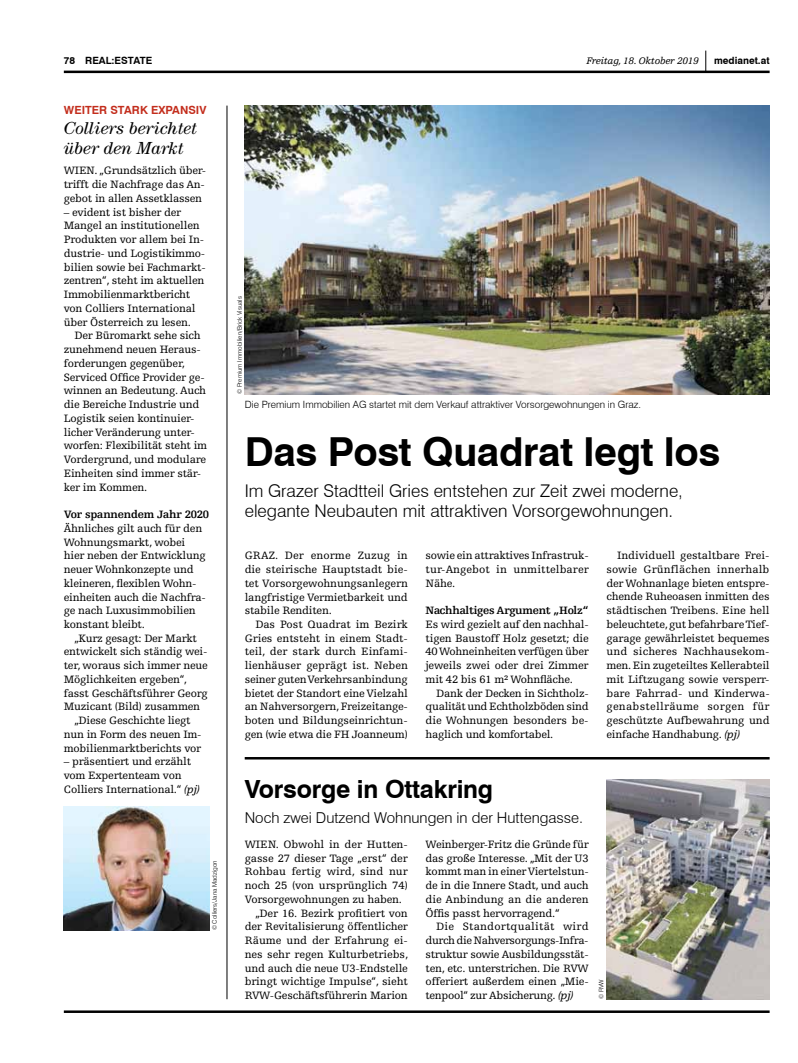
<style>
.page{position:relative;width:798px;height:1063px;background:#fff}
.page>*{position:absolute;margin:0;border:0;box-sizing:border-box;transform-origin:0 0}
.t1{font:700 40px "Swiss 721 BT";letter-spacing:-.01em;color:#000}
.t2{font:700 25px "Swiss 721 BT";letter-spacing:-.01em;color:#000}
.t3{font:300 17.5px/20px "Swiss 721 BT";color:#000}
.t4{font:italic 17.5px/20px "Century Std";color:#000}
.t5{font:300 15px "Swiss 721 BT";color:#000}
.t6{font:11.25px/13.8px "Egyptienne FLT Std";letter-spacing:-.02em;color:#000;text-align:justify}
.t7{font:700 11.25px "Egyptienne FLT Std";letter-spacing:-.03em;color:#000}
.t8{font:11.25px "Egyptienne FLT Std";color:#000}
.t9{font:700 11.25px "Swiss 721 BT";color:#c32d1c}
.t10{font:300 10px "Swiss 721 BT";color:#000}
.t11{font:700 10px "Swiss 721 BT";color:#000}
.t12{font:italic 10px "Egyptienne FLT Std";letter-spacing:-.02em;color:#000}
.t13{font:300 6.25px "Swiss 721 BT";color:#000}
.s1{font-style:italic}
</style>
<div class="page">
<svg style="left:705px;top:51px;width:1px;height:20px"></svg>
<hr style="left:64px;top:71px;width:705px;height:2px;background:#000">
<hr style="left:64px;top:1010px;width:705px;height:3px;background:#000">
<hr style="left:227px;top:106px;width:1px;height:893px;background:#000">
<img style="left:64px;top:807px;width:145px;height:123px">
<img style="left:244px;top:106px;width:525px;height:288px">
<img style="left:606px;top:779px;width:163px;height:220px">
<hr style="left:244px;top:757px;width:525px;height:3px;background:#000">
<p class="t11" style="left:64px;top:55px;width:90px">78 REAL:ESTATE</p>
<p class="t12" style="left:586px;top:56px;width:114px">Freitag, 18. Oktober 2019</p>
<p class="t9" style="left:64px;top:103px;width:144px">WEITER STARK EXPANSIV</p>
<h3 class="t4" style="left:64px;top:118px;width:135px">Colliers berichtet über den Markt</h3>
<p class="t6" style="left:64px;top:164px;width:144px;text-align:left">WIEN. „Grundsätzlich über&shy;trifft die Nachfrage das An&shy;gebot in allen Assetklassen</p>
<p class="t6" style="left:64px;top:205px;width:143px;text-align:left">– evident ist bisher der<br>Mangel an institutionellen<br>Produkten vor allem bei In&shy;dustrie- und Logistikimmo&shy;bilien sowie bei Fachmarkt&shy;zentren“, steht im aktuellen<br>Immobilienmarktbericht von Colliers International über Österreich zu lesen.</p>
<p class="t6" style="left:64px;top:329px;width:145px;text-align:left;text-indent:11px">Der Büromarkt sehe sich zunehmend neuen Heraus&shy;forderungen gegenüber,<br>Serviced Office Provider ge&shy;winnen an Bedeutung. Auch die Bereiche Industrie und<br>Logistik seien kontinuier&shy;licher Veränderung unter&shy;worfen: Flexibilität steht im<br>Vordergrund, und modulare<br>Einheiten sind immer stär&shy;ker im Kommen.</p>
<p class="t7" style="left:64px;top:508px;width:147px">Vor spannendem Jahr 2020</p>
<p class="t6" style="left:64px;top:521px;width:144px;text-align:left">Ähnliches gilt auch für den<br>Wohnungsmarkt, wobei hier neben der Entwicklung neuer Wohnkonzepte und kleineren, flexiblen Wohn&shy;einheiten auch die Nachfra&shy;ge nach Luxusimmobilien konstant bleibt.</p>
<p class="t6" style="left:74px;top:631px;width:124px">„Kurz gesagt: Der Markt</p>
<p class="t6" style="left:64px;top:645px;width:145px">entwickelt sich ständig wei-</p>
<p class="t6" style="left:64px;top:659px;width:145px">ter, woraus sich immer neue</p>
<p class="t6" style="left:64px;top:673px;width:125px">Möglichkeiten ergeben“,</p>
<p class="t6" style="left:64px;top:686px;width:145px">fasst Geschäftsführer Georg</p>
<p class="t6" style="left:64px;top:700px;width:138px">Muzicant (Bild) zusammen</p>
<p class="t6" style="left:74px;top:714px;width:118px">„Diese Geschichte liegt</p>
<p class="t6" style="left:64px;top:728px;width:139px">nun in Form des neuen Im-</p>
<p class="t6" style="left:64px;top:741px;width:139px">mobilienmarktberichts vor</p>
<p class="t6" style="left:64px;top:755px;width:138px;text-align:left">– präsentiert und erzählt vom Expertenteam von<br>Colliers International.“ <span class="s1">(pj)</span></p>
<p class="t11" style="left:713px;top:55px;width:57px">medianet.at</p>
<p class="t13" style="left:236px;top:394px;width:100px;rotate:-90deg">© Premium Immobilien/Brick Visuals</p>
<p class="t10" style="left:244px;top:398px;width:398px">Die Premium Immobilien AG startet mit dem Verkauf attraktiver Vorsorgewohnungen in Graz.</p>
<h1 class="t1" style="left:244px;top:427px;width:477px">Das Post Quadrat legt los</h1>
<h3 class="t3" style="left:244px;top:480px;width:439px">Im Grazer Stadtteil Gries entstehen zur Zeit zwei moderne, elegante Neubauten mit attraktiven Vorsorgewohnungen.</h3>
<p class="t6" style="left:606px;top:549px;width:165px;text-indent:11px">Individuell gestaltbare Frei&shy;sowie Grünflächen innerhalb der Wohnanlage bieten entspre&shy;chende Ruheoasen inmitten des städtischen Treibens. Eine hell beleuchtete, gut befahrbare Tief&shy;garage gewährleistet bequemes und sicheres Nachhausekom&shy;men. Ein zugeteiltes Kellerabteil mit Liftzugang sowie versperr&shy;bare Fahrrad- und Kinderwa&shy;genabstellräume sorgen für geschützte Aufbewahrung und einfache Handhabung. <span class="s1">(pj)</span></p>
<p class="t6" style="left:425px;top:549px;width:165px">sowie ein attraktives Infrastruk&shy;tur-Angebot in unmittelbarer Nähe.</p>
<p class="t7" style="left:425px;top:604px;width:164px">Nachhaltiges Argument „Holz“</p>
<p class="t6" style="left:425px;top:618px;width:165px">Es wird gezielt auf den nachhal&shy;tigen Baustoff Holz gesetzt; die 40 Wohneinheiten verfügen über jeweils zwei oder drei Zimmer mit 42 bis 61 m² Wohnfläche.</p>
<p class="t6" style="left:425px;top:686px;width:164px;text-indent:11px">Dank der Decken in Sichtholz&shy;qualität und Echtholzböden sind die Wohnungen besonders be&shy;haglich und komfortabel.</p>
<p class="t6" style="left:244px;top:549px;width:165px">GRAZ. Der enorme Zuzug in die steirische Hauptstadt bie&shy;tet Vorsorgewohnungsanlegern langfristige Vermietbarkeit und stabile Renditen.</p>
<p class="t6" style="left:244px;top:618px;width:165px;text-indent:11px">Das Post Quadrat im Bezirk Gries entsteht in einem Stadt&shy;teil, der stark durch Einfami&shy;lienhäuser geprägt ist. Neben seiner guten Verkehrsanbindung bietet der Standort eine Vielzahl an Nahversorgern, Freizeitange&shy;boten und Bildungseinrichtun&shy;gen (wie etwa die FH Joanneum)</p>
<h2 class="t2" style="left:244px;top:774px;width:250px">Vorsorge in Ottakring</h2>
<h3 class="t5" style="left:244px;top:808px;width:340px">Noch zwei Dutzend Wohnungen in der Huttengasse.</h3>
<p class="t13" style="left:211px;top:930px;width:72px;rotate:-90deg">© Colliers/Jana Madzigon</p>
<p class="t6" style="left:244px;top:838px;width:165px">WIEN. Obwohl in der Hutten-</p>
<p class="t6" style="left:244px;top:851px;width:164px">gasse 27 dieser Tage „erst“ der</p>
<p class="t8" style="left:244px;top:866px;width:164px">Rohbau fertig wird, sind nur</p>
<p class="t6" style="left:244px;top:879px;width:164px">noch 25 (von ursprünglich 74)</p>
<p class="t6" style="left:244px;top:893px;width:159px">Vorsorgewohnungen zu haben.</p>
<p class="t6" style="left:255px;top:906px;width:154px">„Der 16. Bezirk profitiert von</p>
<p class="t6" style="left:244px;top:920px;width:165px">der Revitalisierung öffentlicher</p>
<p class="t6" style="left:244px;top:934px;width:164px">Räume und der Erfahrung ei-</p>
<p class="t6" style="left:244px;top:948px;width:165px">nes sehr regen Kulturbetriebs,</p>
<p class="t6" style="left:244px;top:961px;width:164px">und auch die neue U3-Endstelle</p>
<p class="t6" style="left:244px;top:975px;width:165px">bringt wichtige Impulse“, sieht</p>
<p class="t6" style="left:244px;top:989px;width:164px">RVW-Geschäftsführerin Marion</p>
<p class="t6" style="left:425px;top:838px;width:165px">Weinberger-Fritz die Gründe für das große Interesse. „Mit der U3 kommt man in einer Viertelstun&shy;de in die Innere Stadt, und auch die Anbindung an die anderen Öffis passt hervorragend.“</p>
<p class="t6" style="left:425px;top:920px;width:165px;text-align:left;text-indent:11px">Die Standortqualität wird durch die Nahversorgungs-Infra&shy;struktur sowie Ausbildungsstät&shy;ten, etc. unterstrichen. Die RVW offeriert außerdem einen „Mie&shy;tenpool“ zur Absicherung. <span class="s1">(pj)</span></p>
<p class="t13" style="left:597px;top:999px;width:21px;rotate:-90deg">© RVW</p>
</div>
